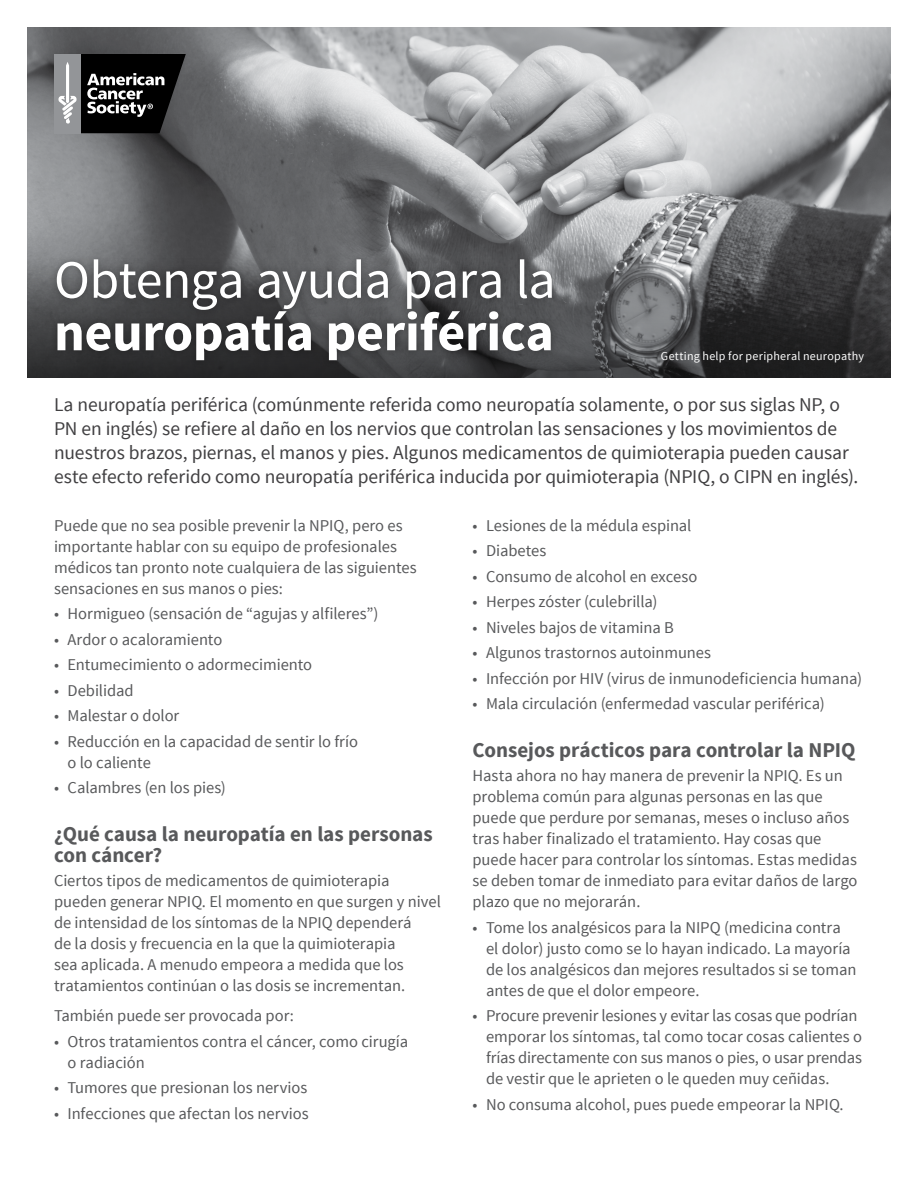
<style>
.page{position:relative;width:918px;height:1188px;background:#fff}
.page>*{position:absolute;margin:0;border:0;box-sizing:border-box;transform-origin:0 0}
.t1{font:700 54px "Source Sans Pro";letter-spacing:-.01em;color:#fff}
.t2{font:54px "Source Sans Pro";letter-spacing:-.015em;color:#fff}
.t3{font:700 21px/21px "Source Sans Pro";letter-spacing:-.005em;color:#58595b}
.t4{font:19.5px/24px "Source Sans Pro";letter-spacing:-.005em;color:#414042}
.t5{font:16.5px/21px "Source Sans Pro";letter-spacing:-.005em;color:#58595b}
.t6{font:12px "Source Sans Pro";letter-spacing:.025em;color:#fff}
</style>
<div class="page">
<img style="left:27px;top:27px;width:864px;height:117px">
<svg style="left:27px;top:144px;width:864px;height:234px;background:#6a6b6e"></svg>
<div style="left:54px;top:54px;width:26px;height:79px;background:#939598"></div>
<svg style="left:58px;top:54px;width:128px;height:79px"></svg>
<div style="left:49px;top:252px;width:511px;height:116px;background:#000;opacity:.3"></div>
<h1 class="t2" style="left:54px;top:246px;width:503px">Obtenga ayuda para la</h1>
<h1 class="t1" style="left:54px;top:298px;width:502px">neuropatía periférica</h1>
<p class="t6" style="left:661px;top:348px;width:205px">Getting help for peripheral neuropathy</p>
<p class="t4" style="left:54px;top:392px;width:806px">La neuropatía periférica (comúnmente referida como neuropatía solamente, o por sus siglas NP, o PN en inglés) se refiere al daño en los nervios que controlan las sensaciones y los movimientos de nuestros brazos, piernas, el manos y pies. Algunos medicamentos de quimioterapia pueden causar este efecto referido como neuropatía periférica inducida por quimioterapia (NPIQ, o CIPN en inglés).</p>
<p class="t5" style="left:54px;top:515px;width:364px">Puede que no sea posible prevenir la NPIQ, pero es importante hablar con su equipo de profesionales médicos tan pronto note cualquiera de las siguientes sensaciones en sus manos o pies:</p>
<p class="t5" style="left:54px;top:603px;width:326px">• Hormigueo (sensación de “agujas y alfileres”)</p>
<p class="t5" style="left:54px;top:629px;width:170px">• Ardor o acaloramiento</p>
<p class="t5" style="left:54px;top:654px;width:260px">• Entumecimiento o adormecimiento</p>
<p class="t5" style="left:54px;top:680px;width:81px">• Debilidad</p>
<p class="t5" style="left:54px;top:705px;width:127px">• Malestar o dolor</p>
<p class="t5" style="left:68px;top:731px;width:292px;text-indent:-14px">• Reducción en la capacidad de sentir lo frío o lo caliente</p>
<p class="t5" style="left:54px;top:777px;width:173px">• Calambres (en los pies)</p>
<p class="t3" style="left:54px;top:824px;width:380px">¿Qué causa la neuropatía en las personas con cáncer?</p>
<p class="t5" style="left:54px;top:870px;width:388px">Ciertos tipos de medicamentos de quimioterapia pueden generar NPIQ. El momento en que surgen y nivel de intensidad de los síntomas de la NPIQ dependerá<br>de la dosis y frecuencia en la que la quimioterapia<br>sea aplicada. A menudo empeora a medida que los tratamientos continúan o las dosis se incrementan.</p>
<p class="t5" style="left:54px;top:1005px;width:241px">También puede ser provocada por:</p>
<p class="t5" style="left:68px;top:1031px;width:342px;text-indent:-14px">• Otros tratamientos contra el cáncer, como cirugía o radiación</p>
<p class="t5" style="left:54px;top:1077px;width:255px">• Tumores que presionan los nervios</p>
<p class="t5" style="left:54px;top:1103px;width:256px">• Infecciones que afectan los nervios</p>
<p class="t5" style="left:472px;top:515px;width:221px">• Lesiones de la médula espinal</p>
<p class="t5" style="left:472px;top:540px;width:76px">• Diabetes</p>
<p class="t5" style="left:472px;top:566px;width:226px">• Consumo de alcohol en exceso</p>
<p class="t5" style="left:472px;top:591px;width:186px">• Herpes zóster (culebrilla)</p>
<p class="t5" style="left:472px;top:617px;width:203px">• Niveles bajos de vitamina B</p>
<p class="t5" style="left:472px;top:642px;width:240px">• Algunos trastornos autoinmunes</p>
<p class="t5" style="left:472px;top:668px;width:391px">• Infección por HIV (virus de inmunodeficiencia humana)</p>
<p class="t5" style="left:472px;top:693px;width:354px">• Mala circulación (enfermedad vascular periférica)</p>
<p class="t3" style="left:472px;top:740px;width:385px">Consejos prácticos para controlar la NPIQ</p>
<p class="t5" style="left:472px;top:765px;width:387px">Hasta ahora no hay manera de prevenir la NPIQ. Es un problema común para algunas personas en las que puede que perdure por semanas, meses o incluso años tras haber finalizado el tratamiento. Hay cosas que puede hacer para controlar los síntomas. Estas medidas se deben tomar de inmediato para evitar daños de largo plazo que no mejorarán.</p>
<p class="t5" style="left:486px;top:917px;width:372px;text-indent:-14px">• Tome los analgésicos para la NIPQ (medicina contra el dolor) justo como se lo hayan indicado. La mayoría de los analgésicos dan mejores resultados si se toman antes de que el dolor empeore.</p>
<p class="t5" style="left:486px;top:1005px;width:378px;text-indent:-14px">• Procure prevenir lesiones y evitar las cosas que podrían emporar los síntomas, tal como tocar cosas calientes o frías directamente con sus manos o pies, o usar prendas de vestir que le aprieten o le queden muy ceñidas.</p>
<p class="t5" style="left:472px;top:1094px;width:373px">• No consuma alcohol, pues puede empeorar la NPIQ.</p>
</div>
